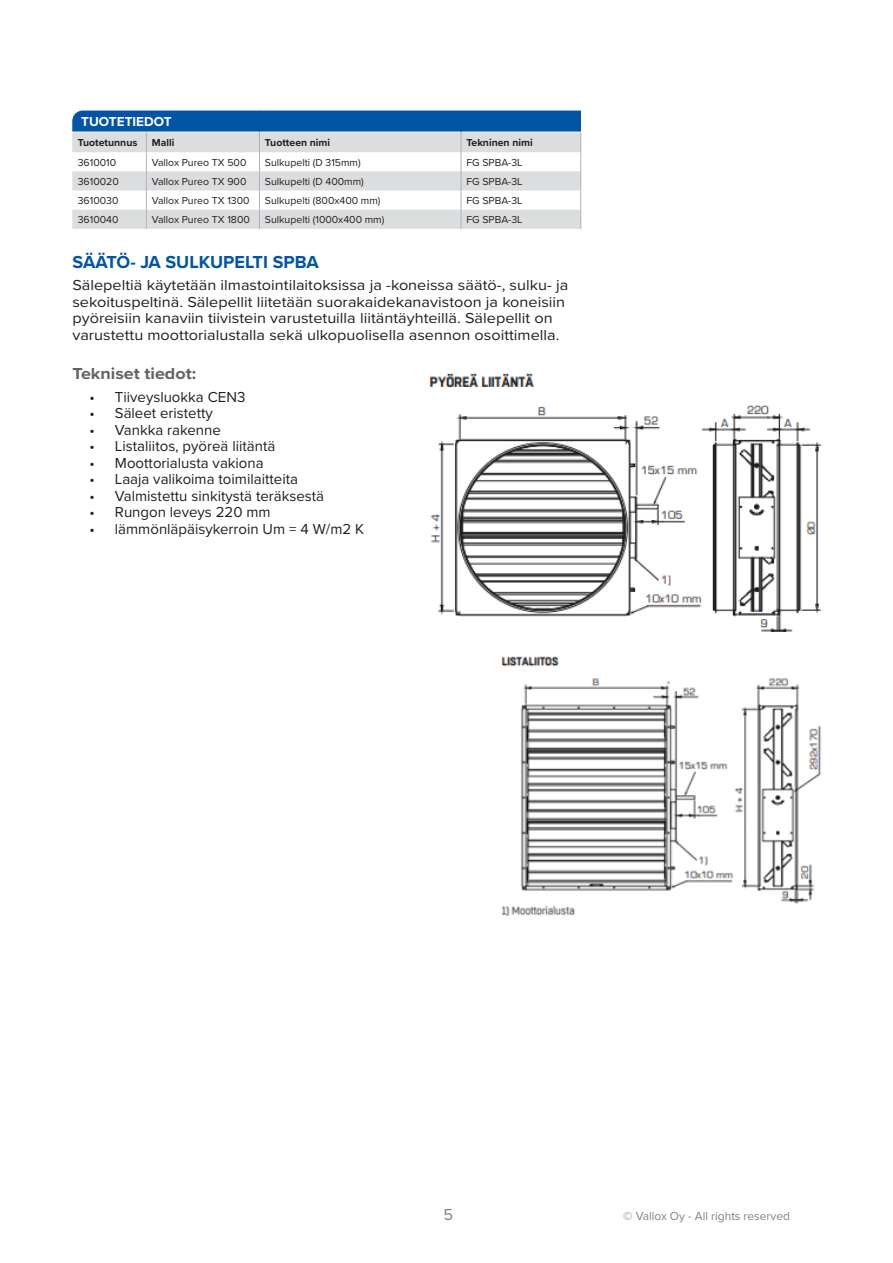
<style>
.page{position:relative;width:893px;height:1263px;background:#fff}
.page>*{position:absolute;margin:0;border:0;box-sizing:border-box;transform-origin:0 0}
.OTSIKKO_2{font:700 18px "Proxima Nova";color:#0154a6}
.OTSIKKO_2-2{font:700 16.5px "Proxima Nova";color:#636366;scale:1.08 1}
.t1{font:16.5px "Proxima Nova";color:#808285}
.leipäteksti_1{font:15px/16.5px "Proxima Nova";color:#231f20;scale:1.08 1}
.leipäteksti_1-2{font:15px "Proxima Nova";color:#231f20}
.TEKNISET_TIEDOT_NEGA{font:700 13.5px "Proxima Nova";color:#fff}
.t2{font:12px "Proxima Nova";color:#808285}
.TEKN_TAULUKKOTEKSTIT{font:10.5px "Proxima Nova";color:#231f20}
.TEKN_TAULUKKOTEKSTIT-2{font:700 10.5px "Proxima Nova";color:#231f20}
</style>
<div class="page">
<svg style="left:72px;top:111px;width:509px;height:118px"></svg>
<img style="left:429px;top:373px;width:393px;height:258px">
<img style="left:501px;top:656px;width:320px;height:261px">
<p class="TEKNISET_TIEDOT_NEGA" style="left:81px;top:112px;width:92px">TUOTETIEDOT</p>
<p class="TEKN_TAULUKKOTEKSTIT-2" style="left:78px;top:135px;width:61px">Tuotetunnus</p>
<p class="TEKN_TAULUKKOTEKSTIT-2" style="left:152px;top:135px;width:24px">Malli</p>
<p class="TEKN_TAULUKKOTEKSTIT-2" style="left:265px;top:135px;width:67px">Tuotteen nimi</p>
<p class="TEKN_TAULUKKOTEKSTIT-2" style="left:466px;top:135px;width:68px">Tekninen nimi</p>
<p class="TEKN_TAULUKKOTEKSTIT" style="left:78px;top:155px;width:40px">3610010</p>
<p class="TEKN_TAULUKKOTEKSTIT" style="left:152px;top:155px;width:96px">Vallox Pureo TX 500</p>
<p class="TEKN_TAULUKKOTEKSTIT" style="left:265px;top:155px;width:97px">Sulkupelti (D 315mm)</p>
<p class="TEKN_TAULUKKOTEKSTIT" style="left:466px;top:155px;width:58px">FG SPBA-3L</p>
<p class="TEKN_TAULUKKOTEKSTIT" style="left:78px;top:174px;width:43px">3610020</p>
<p class="TEKN_TAULUKKOTEKSTIT" style="left:152px;top:174px;width:96px">Vallox Pureo TX 900</p>
<p class="TEKN_TAULUKKOTEKSTIT" style="left:265px;top:174px;width:100px">Sulkupelti (D 400mm)</p>
<p class="TEKN_TAULUKKOTEKSTIT" style="left:466px;top:174px;width:58px">FG SPBA-3L</p>
<p class="TEKN_TAULUKKOTEKSTIT" style="left:78px;top:193px;width:42px">3610030</p>
<p class="TEKN_TAULUKKOTEKSTIT" style="left:152px;top:193px;width:99px">Vallox Pureo TX 1300</p>
<p class="TEKN_TAULUKKOTEKSTIT" style="left:265px;top:193px;width:117px">Sulkupelti (800x400 mm)</p>
<p class="TEKN_TAULUKKOTEKSTIT" style="left:466px;top:193px;width:58px">FG SPBA-3L</p>
<p class="TEKN_TAULUKKOTEKSTIT" style="left:78px;top:212px;width:42px">3610040</p>
<p class="TEKN_TAULUKKOTEKSTIT" style="left:152px;top:212px;width:100px">Vallox Pureo TX 1800</p>
<p class="TEKN_TAULUKKOTEKSTIT" style="left:265px;top:212px;width:121px">Sulkupelti (1000x400 mm)</p>
<p class="TEKN_TAULUKKOTEKSTIT" style="left:466px;top:212px;width:58px">FG SPBA-3L</p>
<p class="OTSIKKO_2" style="left:72px;top:248px;width:248px">SÄÄTÖ- JA SULKUPELTI SPBA</p>
<p class="leipäteksti_1" style="left:72px;top:276px;width:461px">Sälepeltiä käytetään ilmastointilaitoksissa ja -koneissa säätö-, sulku- ja sekoituspeltinä. Sälepellit liitetään suorakaidekanavistoon ja koneisiin pyöreisiin kanaviin tiivistein varustetuilla liitäntäyhteillä. Sälepellit on varustettu moottorialustalla sekä ulkopuolisella asennon osoittimella.</p>
<p class="OTSIKKO_2-2" style="left:72px;top:361px;width:116px">Tekniset tiedot:</p>
<p class="leipäteksti_1-2" style="left:89px;top:385px;width:157px">• Tiiveysluokka CEN3</p>
<p class="leipäteksti_1-2" style="left:89px;top:402px;width:125px">• Säleet eristetty</p>
<p class="leipäteksti_1-2" style="left:89px;top:418px;width:133px">• Vankka rakenne</p>
<p class="leipäteksti_1-2" style="left:89px;top:435px;width:187px">• Listaliitos, pyöreä liitäntä</p>
<p class="leipäteksti_1-2" style="left:89px;top:451px;width:176px">• Moottorialusta vakiona</p>
<p class="leipäteksti_1-2" style="left:89px;top:468px;width:210px">• Laaja valikoima toimilaitteita</p>
<p class="leipäteksti_1-2" style="left:89px;top:484px;width:236px">• Valmistettu sinkitystä teräksestä</p>
<p class="leipäteksti_1-2" style="left:89px;top:501px;width:183px">• Rungon leveys 220 mm</p>
<p class="leipäteksti_1-2" style="left:89px;top:517px;width:276px">• lämmönläpäisykerroin Um = 4 W/m2 K</p>
<p class="t1" style="left:443px;top:1202px;width:11px">5</p>
<p class="t2" style="left:623px;top:1207px;width:168px">© Vallox Oy - All rights reserved</p>
</div>
